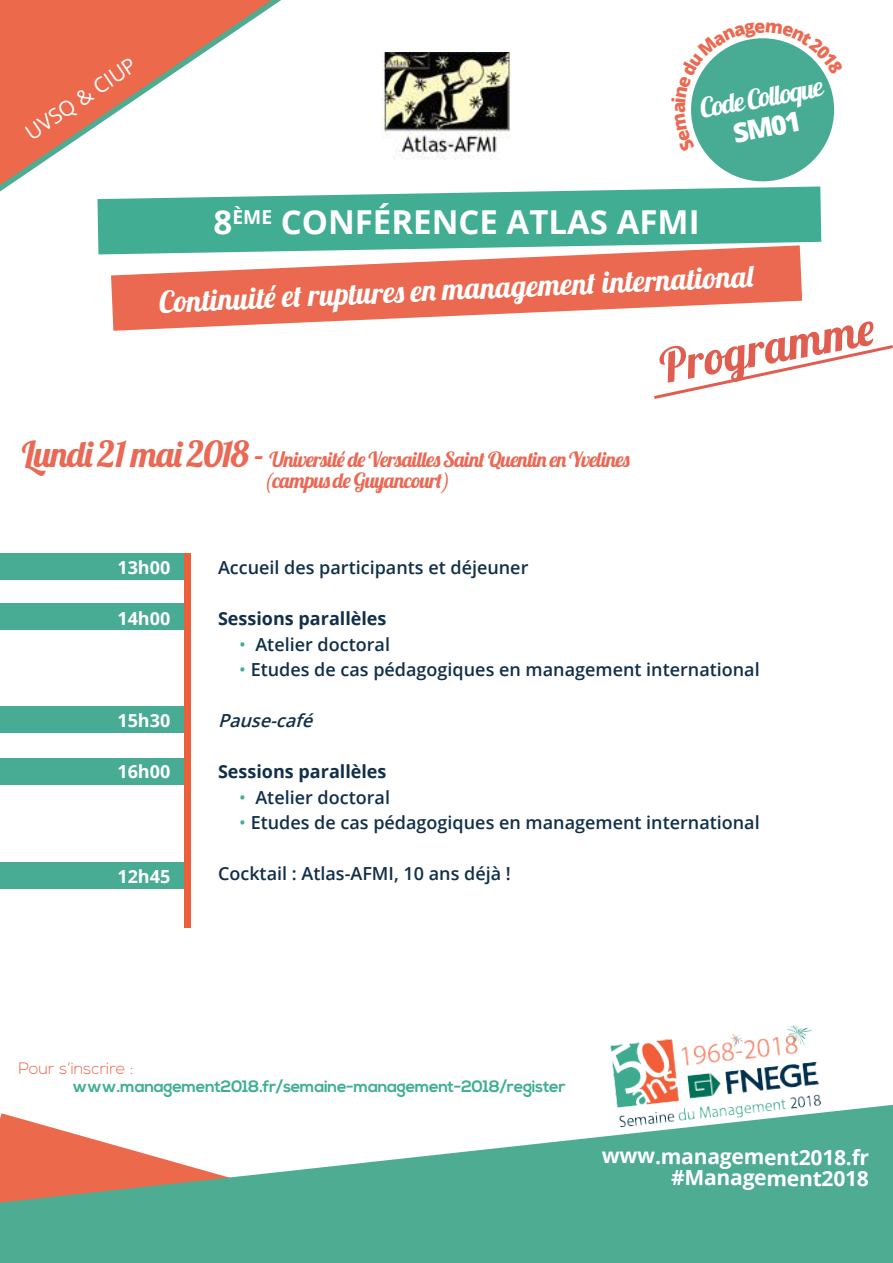
<style>
.page{position:relative;width:893px;height:1263px;background:#fff}
.page>*{position:absolute;margin:0;border:0;box-sizing:border-box;transform-origin:0 0}
.t1{font:46.5px "Lobster 1.4";color:#df5e4f}
.t2{font:700 33px "Open Sans";color:#fff}
.t3{font:30px "Lobster 1.4";color:#fff}
.t4{font:27px "Lobster 1.4";color:#fff}
.t5{font:800 27px "Open Sans";color:#fff}
.t6{font:21px/21px "Lobster 1.4";letter-spacing:-.04em;color:#ea6955}
.t7{font:700 21px/20.9px "Open Sans";color:#fff;text-align:right}
.t8{font:21px "Open Sans";color:#fff}
.t9{font:600 18px "Open Sans";color:#112f49}
.t10{font:700 18px "Open Sans";color:#112f49}
.t11{font:700 18px "Open Sans";color:#fff}
.t12{font:italic 600 18px "Open Sans";color:#112f49}
.t13{font:700 16.5px "Nexa";letter-spacing:-.02em;color:#3fae94}
.t14{font:300 16.5px "Nexa";color:#eb6950}
.s1{font-size:36px}
.s2{font-weight:400;color:#3fae94}
</style>
<div class="page">
<div style="left:0;top:758px;width:186px;height:27px;background:#47ac93"></div>
<svg style="left:97px;top:186px;width:724px;height:68px;background:#59b7a0"></svg>
<svg style="left:111px;top:245px;width:691px;height:86px;fill:#eb6950"></svg>
<svg style="left:654px;top:345px;width:239px;height:54px"></svg>
<div style="left:691px;top:38px;width:143px;height:143px;background:#47ac93;border-radius:50%"></div>
<div style="left:0;top:554px;width:186px;height:26px;background:#47ac93"></div>
<div style="left:0;top:603px;width:186px;height:27px;background:#47ac93"></div>
<div style="left:0;top:706px;width:186px;height:27px;background:#47ac93"></div>
<div style="left:0;top:862px;width:186px;height:27px;background:#47ac93"></div>
<svg style="left:0;top:0;width:272px;height:185px;fill:#ed694b"></svg>
<div style="left:184px;top:554px;width:7px;height:374px;background:#eb5f3b"></div>
<img style="left:382px;top:52px;width:129px;height:107px">
<svg style="left:0;top:1105px;width:893px;height:158px;fill:#4dac92"></svg>
<img style="left:610px;top:1025px;width:214px;height:107px">
<div style="left:800px;top:1109px;width:93px;height:154px;background:#4dac92"></div>
<svg style="left:691px;top:38px;width:144px;height:115px"></svg>
<p class="t8" style="left:19px;top:123px;width:130px;rotate:-34deg">UVSQ &amp; CIUP</p>
<h3 class="t4" style="left:697px;top:91px;width:126px;rotate:-10deg">Code Colloque</h3>
<h3 class="t5" style="left:730px;top:113px;width:70px;rotate:-10deg">SM01</h3>
<h2 class="t2" style="left:214px;top:199px;width:487px">8<sup>ÈME</sup> CONFÉRENCE ATLAS AFMI</h2>
<h3 class="t3" style="left:158px;top:285px;width:596px;rotate:-3deg">Continuité et ruptures en management international</h3>
<h1 class="t1" style="left:655px;top:337px;width:219px;rotate:-10deg">Programme</h1>
<p class="t6" style="left:264px;top:449px;width:367px;text-indent:-242px"><span class="s1">Lundi 21 mai 2018 -</span> Université de Versailles Saint Quentin en Yvelines (campus de Guyancourt)</p>
<p class="t11" style="left:117px;top:555px;width:54px">13h00</p>
<p class="t11" style="left:117px;top:606px;width:54px">14h00</p>
<p class="t11" style="left:117px;top:708px;width:54px">15h30</p>
<p class="t11" style="left:117px;top:759px;width:54px">16h00</p>
<p class="t11" style="left:117px;top:864px;width:54px">12h45</p>
<p class="t9" style="left:218px;top:555px;width:312px">Accueil des participants et déjeuner</p>
<p class="t10" style="left:218px;top:606px;width:170px">Sessions parallèles</p>
<p class="t9" style="left:239px;top:632px;width:152px"><span class="s2">•</span> Atelier doctoral</p>
<p class="t9" style="left:239px;top:657px;width:522px"><span class="s2">•</span> Etudes de cas pédagogiques en management international</p>
<p class="t12" style="left:218px;top:708px;width:102px">Pause-café</p>
<p class="t10" style="left:218px;top:759px;width:170px">Sessions parallèles</p>
<p class="t9" style="left:239px;top:785px;width:152px"><span class="s2">•</span> Atelier doctoral</p>
<p class="t9" style="left:239px;top:810px;width:522px"><span class="s2">•</span> Etudes de cas pédagogiques en management international</p>
<p class="t9" style="left:218px;top:861px;width:294px">Cocktail : Atlas-AFMI, 10 ans déjà !</p>
<p class="t14" style="left:18px;top:1058px;width:117px">Pour s’inscrire :</p>
<p class="t13" style="left:72px;top:1077px;width:495px">www.management2018.fr/semaine-management-2018/register</p>
<p class="t7" style="left:602px;top:1143px;width:269px;rotate:1deg">www.management2018.fr #Management2018</p>
</div>
